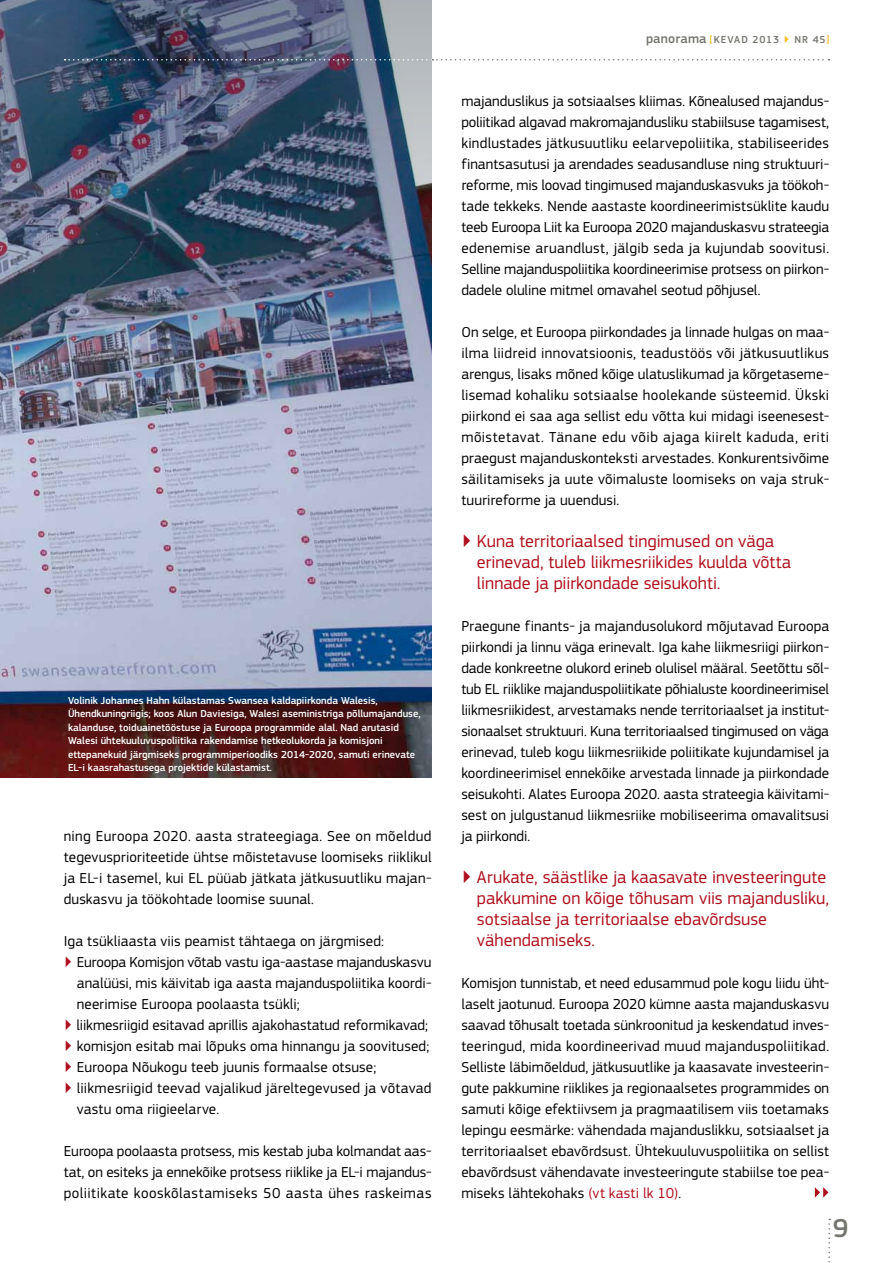
<style>
.page{position:relative;width:893px;height:1263px;background:#fff}
.page>*{position:absolute;margin:0;border:0;box-sizing:border-box;transform-origin:0 0}
.t1{font:500 27px "PF Square Sans Pro";color:#73766e}
.t2{font:18px/21px "PF Square Sans Pro";color:#af101d}
.t3{font:15px/21px "PF Square Sans Pro";letter-spacing:.005em;color:#000;text-align:justify}
.t4{font:500 10.5px/13.5px "PF Square Sans Pro";color:#fff}
.t5{font:500 10.5px "PF Square Sans Pro";letter-spacing:.075em;color:#73766e}
.s1{color:#af101d}
.s2{font-size:13.5px}
.s3{color:#fabc20}
</style>
<div class="page">
<img style="left:0;top:0;width:432px;height:778px">
<svg style="left:815px;top:1187px;width:13px;height:11px"></svg>
<svg style="left:828px;top:1219px;width:2px;height:44px"></svg>
<svg style="left:65px;top:59px;width:764px;height:2px"></svg>
<p class="t4" style="left:68px;top:694px;width:354px">Volinik Johannes Hahn külastamas Swansea kaldapiirkonda Walesis, Ühendkuningriigis; koos Alun Daviesiga, Walesi aseministriga põllumajanduse, kalanduse, toiduainetööstuse ja Euroopa programmide alal. Nad arutasid Walesi ühtekuuluvuspoliitika rakendamise hetkeolukorda ja komisjoni ettepanekuid järgmiseks programmiperioodiks 2014-2020, samuti erinevate EL-i kaasrahastusega projektide külastamist.</p>
<p class="t3" style="left:64px;top:825px;width:369px">ning Euroopa 2020. aasta strateegiaga. See on mõeldud tegevusprioriteetide ühtse mõistetavuse loomiseks riiklikul ja EL-i tasemel, kui EL püüab jätkata jätkusuutliku majan&shy;duskasvu ja töökohtade loomise suunal.</p>
<p class="t3" style="left:64px;top:930px;width:322px">Iga tsükliaasta viis peamist tähtaega on järgmised:</p>
<p class="t3" style="left:64px;top:951px;width:369px"><span class="s1">▶</span> Euroopa Komisjon võtab vastu iga-aastase majanduskasvu</p>
<p class="t3" style="left:77px;top:972px;width:356px">analüüsi, mis käivitab iga aasta majanduspoliitika koordi-</p>
<p class="t3" style="left:77px;top:993px;width:225px">neerimise Euroopa poolaasta tsükli;</p>
<p class="t3" style="left:64px;top:1014px;width:366px"><span class="s1">▶</span> liikmesriigid esitavad aprillis ajakohastatud reformikavad;</p>
<p class="t3" style="left:64px;top:1035px;width:367px"><span class="s1">▶</span> komisjon esitab mai lõpuks oma hinnangu ja soovitused;</p>
<p class="t3" style="left:64px;top:1056px;width:314px"><span class="s1">▶</span> Euroopa Nõukogu teeb juunis formaalse otsuse;</p>
<p class="t3" style="left:64px;top:1077px;width:369px"><span class="s1">▶</span> liikmesriigid teevad vajalikud järeltegevused ja võtavad</p>
<p class="t3" style="left:77px;top:1098px;width:144px">vastu oma riigieelarve.</p>
<p class="t3" style="left:64px;top:1140px;width:369px">Euroopa poolaasta protsess, mis kestab juba kolmandat aas&shy;tat, on esiteks ja ennekõike protsess riiklike ja EL-i majandus&shy;poliitikate kooskõlastamiseks 50 aasta ühes raskeimas</p>
<p class="t5" style="left:646px;top:33px;width:185px"><span class="s2">panorama</span> <span class="s3">[</span>Kevad 2013 <span class="s3">▶</span> Nr 45<span class="s3">]</span></p>
<p class="t3" style="left:461px;top:90px;width:369px">majanduslikus ja sotsiaalses kliimas. Kõnealused majandus&shy;poliitikad algavad makromajandusliku stabiilsuse tagamisest, kindlustades jätkusuutliku eelarvepoliitika, stabiliseerides finantsasutusi ja arendades seadusandluse ning struktuuri&shy;reforme, mis loovad tingimused majanduskasvuks ja töökoh&shy;tade tekkeks. Nende aastaste koordineerimistsüklite kaudu teeb Euroopa Liit ka Euroopa 2020 majanduskasvu strateegia edenemise aruandlust, jälgib seda ja kujundab soovitusi.<br>Selline majanduspoliitika koordineerimise protsess on piirkon&shy;dadele oluline mitmel omavahel seotud põhjusel.</p>
<p class="t3" style="left:461px;top:321px;width:369px">On selge, et Euroopa piirkondades ja linnade hulgas on maa&shy;ilma liidreid innovatsioonis, teadustöös või jätkusuutlikus arengus, lisaks mõned kõige ulatuslikumad ja kõrgetaseme&shy;lisemad kohaliku sotsiaalse hoolekande süsteemid. Ükski piirkond ei saa aga sellist edu võtta kui midagi iseenesest&shy;mõistetavat. Tänane edu võib ajaga kiirelt kaduda, eriti praegust majanduskonteksti arvestades. Konkurentsivõime säilitamiseks ja uute võimaluste loomiseks on vaja struk&shy;tuurireforme ja uuendusi.</p>
<p class="t2" style="left:477px;top:530px;width:316px;text-indent:-16px">▶ Kuna territoriaalsed tingimused on väga erinevad, tuleb liikmesriikides kuulda võtta linnade ja piirkondade seisukohti.</p>
<p class="t3" style="left:461px;top:615px;width:369px">Praegune finants- ja majandusolukord mõjutavad Euroopa piirkondi ja linnu väga erinevalt. Iga kahe liikmesriigi piirkon&shy;dade konkreetne olukord erineb olulisel määral. Seetõttu sõl&shy;tub EL riiklike majanduspoliitikate põhialuste koordineerimisel liikmesriikidest, arvestamaks nende territoriaalset ja institut&shy;sionaalset struktuuri. Kuna territoriaalsed tingimused on väga erinevad, tuleb kogu liikmesriikide poliitikate kujundamisel ja koordineerimisel ennekõike arvestada linnade ja piirkondade seisukohti. Alates Euroopa 2020. aasta strateegia käivitami&shy;sest on julgustanud liikmesriike mobiliseerima omavalitsusi ja piirkondi.</p>
<p class="t2" style="left:477px;top:866px;width:354px;text-indent:-16px">▶ Arukate, säästlike ja kaasavate investeeringute pakkumine on kõige tõhusam viis majandusliku, sotsiaalse ja territoriaalse ebavõrdsuse vähendamiseks.</p>
<p class="t3" style="left:461px;top:972px;width:369px">Komisjon tunnistab, et need edusammud pole kogu liidu üht&shy;laselt jaotunud. Euroopa 2020 kümne aasta majanduskasvu saavad tõhusalt toetada sünkroonitud ja keskendatud inves&shy;teeringud, mida koordineerivad muud majanduspoliitikad.<br>Selliste läbimõeldud, jätkusuutlike ja kaasavate investeerin&shy;gute pakkumine riiklikes ja regionaalsetes programmides on samuti kõige efektiivsem ja pragmaatilisem viis toetamaks lepingu eesmärke: vähendada majanduslikku, sotsiaalset ja territoriaalset ebavõrdsust. Ühtekuuluvuspoliitika on sellist ebavõrdsust vähendavate investeeringute stabiilse toe pea&shy;miseks lähtekohaks <span class="s1">(vt kasti lk 10)</span>.</p>
<h1 class="t1" style="left:833px;top:1212px;width:17px">9</h1>
</div>
